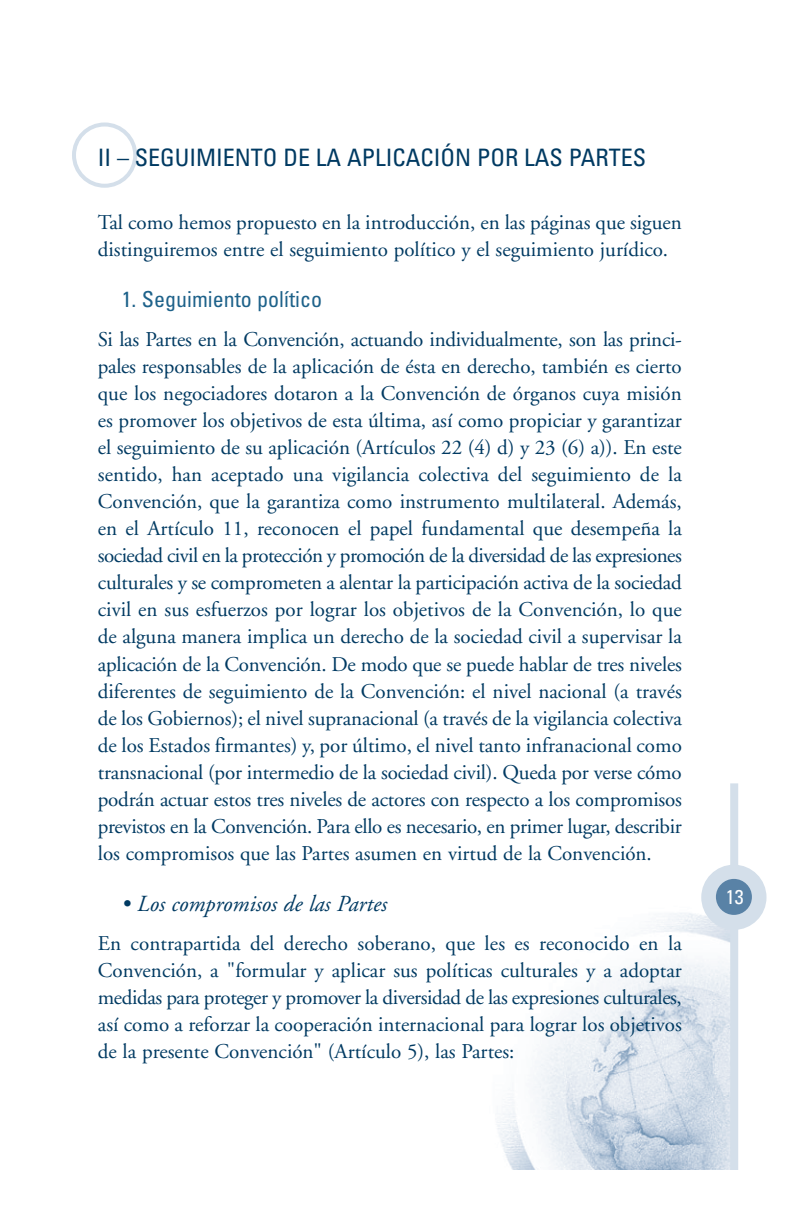
<style>
.page{position:relative;width:792px;height:1224px;background:#fff}
.page>*{position:absolute;margin:0;border:0;box-sizing:border-box;transform-origin:0 0}
.t1{font:condensed 24px "Univers";color:#003a62}
.t2{font:italic 23px "Adobe Garamond";color:#003a62}
.t3{font:condensed 22px "Univers";color:#1e628a}
.t4{font:21px/27px "Adobe Garamond";color:#003a62;text-align:justify}
.t5{font:condensed 20px "Univers";color:#fff}
</style>
<div class="page">
<img style="left:497px;top:865px;width:233px;height:305px">
<div style="left:730px;top:783px;width:8px;height:387px;background:#d4dfea"></div>
<div style="left:701px;top:865px;width:66px;height:65px;background:#d4dfea;border-radius:50%"></div>
<div style="left:716px;top:879px;width:36px;height:36px;background:#5982a6;border-radius:50%"></div>
<div style="left:72px;top:123px;width:65px;height:65px;border:4px solid #d4dfea;border-radius:50%"></div>
<p class="t1" style="left:98px;top:142px;width:550px">II – SEGUIMIENTO DE LA APLICACIÓN POR LAS PARTES</p>
<p class="t4" style="left:98px;top:209px;width:585px">Tal como hemos propuesto en la introducción, en las páginas que siguen distinguiremos entre el seguimiento político y el seguimiento jurídico.</p>
<p class="t3" style="left:122px;top:285px;width:202px">1. Seguimiento político</p>
<p class="t4" style="left:98px;top:326px;width:586px">Si las Partes en la Convención, actuando individualmente, son las princi&shy;pales responsables de la aplicación de ésta en derecho, también es cierto que los negociadores dotaron a la Convención de órganos cuya misión es promover los objetivos de esta última, así como propiciar y garantizar el seguimiento de su aplicación (Artículos 22 (4) d) y 23 (6) a)). En este sentido, han aceptado una vigilancia colectiva del seguimiento de la Convención, que la garantiza como instrumento multilateral. Además, en el Artículo 11, reconocen el papel fundamental que desempeña la sociedad civil en la protección y promoción de la diversidad de las expresiones culturales y se comprometen a alentar la participación activa de la sociedad civil en sus esfuerzos por lograr los objetivos de la Convención, lo que de alguna manera implica un derecho de la sociedad civil a supervisar la aplicación de la Convención. De modo que se puede hablar de tres niveles diferentes de seguimiento de la Convención: el nivel nacional (a través de los Gobiernos); el nivel supranacional (a través de la vigilancia colectiva de los Estados firmantes) y, por último, el nivel tanto infranacional como transnacional (por intermedio de la sociedad civil). Queda por verse cómo podrán actuar estos tres niveles de actores con respecto a los compromisos previstos en la Convención. Para ello es necesario, en primer lugar, describir los compromisos que las Partes asumen en virtud de la Convención.</p>
<p class="t2" style="left:122px;top:891px;width:267px">• Los compromisos de las Partes</p>
<p class="t4" style="left:98px;top:930px;width:586px">En contrapartida del derecho soberano, que les es reconocido en la Convención, a "formular y aplicar sus políticas culturales y a adoptar medidas para proteger y promover la diversidad de las expresiones culturales, así como a reforzar la cooperación internacional para lograr los objetivos de la presente Convención" (Artículo 5), las Partes:</p>
<p class="t5" style="left:726px;top:885px;width:19px">13</p>
</div>
